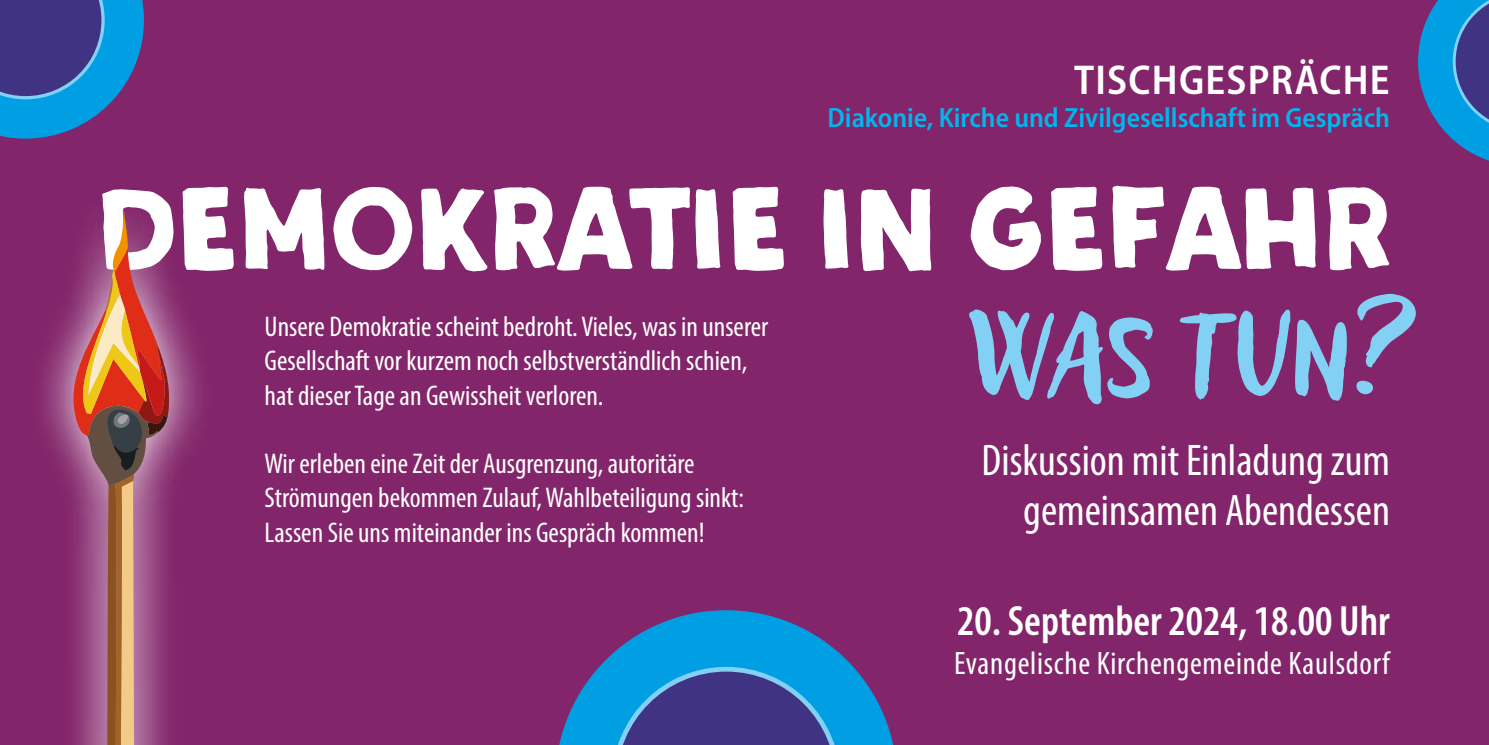
<style>
.page{position:relative;width:1489px;height:745px;background:#fff}
.page>*{position:absolute;margin:0;border:0;box-sizing:border-box;transform-origin:0 0}
.t1{font:153.25px "Adlery Pro Blockletter";color:#83d0f5}
.t2{font:120px "SD Sans Fill One";letter-spacing:-.055em;color:#fff}
.t3{font:condensed 44.5px/50px "Myriad Pro";color:#fff;text-align:right}
.t4{font:600 condensed 42.5px "Myriad Pro";color:#fff}
.t5{font:600 semi-condensed 41.75px "Myriad Pro";letter-spacing:.03em;color:#fff}
.t6{font:condensed 32.5px "Myriad Pro";letter-spacing:.02em;color:#fff}
.t7{font:condensed 28.5px/34.2px "Myriad Pro";color:#fff}
.t8{font:600 semi-condensed 28px "Myriad Pro";color:#00b6ed}
</style>
<div class="page">
<div style="left:0;top:0;width:1488px;height:744px;background:#83256a"></div>
<svg style="left:0;top:0;width:144px;height:138px;background:#3260a8"></svg>
<svg style="left:559px;top:610px;width:334px;height:134px;fill:#009fe3"></svg>
<svg style="left:612px;top:666px;width:228px;height:78px;background:#3160a9"></svg>
<svg style="left:1418px;top:0;width:70px;height:161px"></svg>
<svg style="left:42px;top:285px;width:159px;height:209px"></svg>
<svg style="left:73px;top:209px;width:96px;height:535px;background:#a65b69"></svg>
<h3 class="t5" style="left:1074px;top:53px;width:317px">TISCHGESPRÄCHE</h3>
<p class="t8" style="left:827px;top:100px;width:564px">Diakonie, Kirche und Zivilgesellschaft im Gespräch</p>
<h2 class="t2" style="left:93px;top:151px;width:1305px">DEMOKRATIE IN GEFAHR</h2>
<h1 class="t1" style="left:966px;top:262px;width:450px">Was tun?</h1>
<p class="t7" style="left:265px;top:309px;width:505px">Unsere Demokratie scheint bedroht. Vieles, was in unserer<br>Gesellschaft vor kurzem noch selbstverständlich schien, hat dieser Tage an Gewissheit verloren.</p>
<p class="t7" style="left:265px;top:446px;width:481px">Wir erleben eine Zeit der Ausgrenzung, autoritäre<br>Strömungen bekommen Zulauf, Wahlbeteiligung sinkt:<br>Lassen Sie uns miteinander ins Gespräch kommen!</p>
<h3 class="t3" style="left:981px;top:434px;width:410px">Diskussion mit Einladung zum gemeinsamen Abendessen</h3>
<h3 class="t4" style="left:957px;top:594px;width:434px">20. September 2024, 18.00 Uhr</h3>
<p class="t6" style="left:954px;top:643px;width:437px">Evangelische Kirchengemeinde Kaulsdorf</p>
</div>
